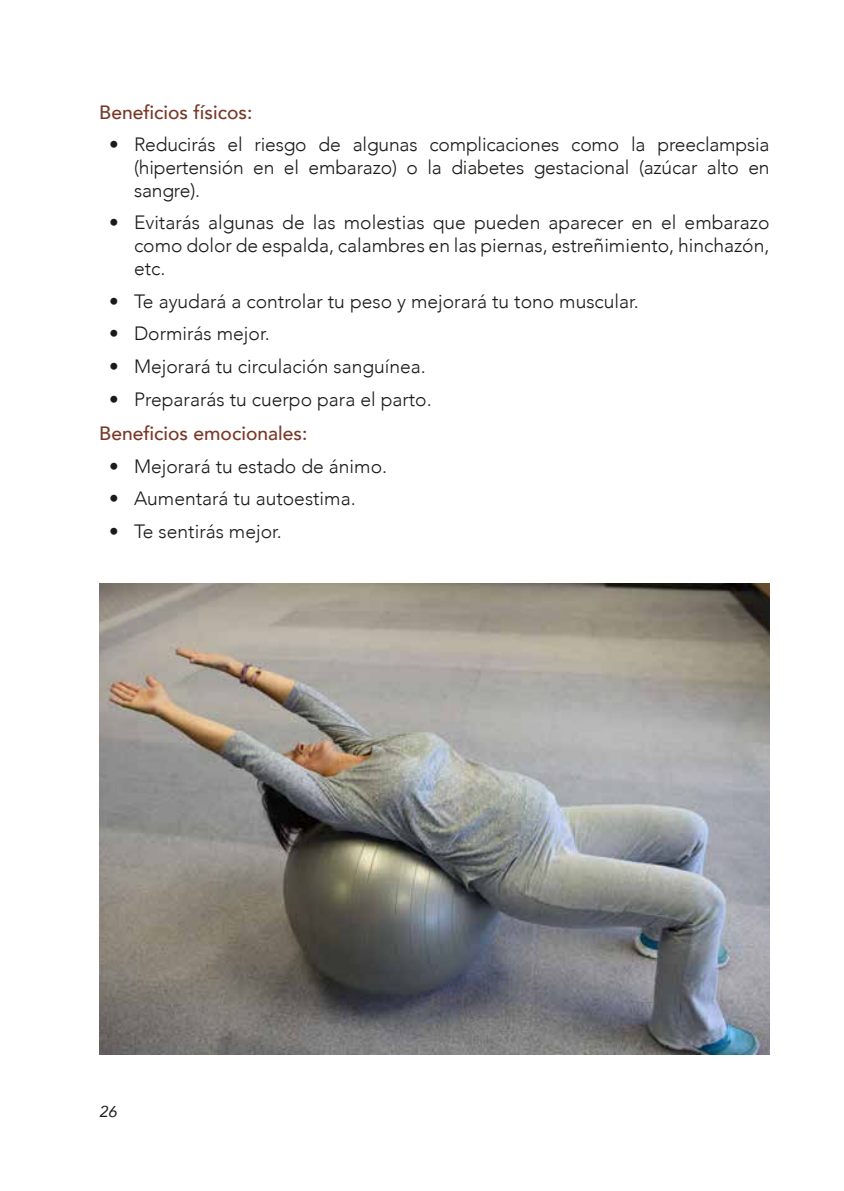
<style>
.page{position:relative;width:844px;height:1191px;background:#fff}
.page>*{position:absolute;margin:0;border:0;box-sizing:border-box;transform-origin:0 0}
.t1{font:300 19.25px/22.8px "Avenir";color:#1a1a18;text-align:justify}
.t2{font:500 19.25px "Avenir";color:#783827}
.t3{font:italic 15.75px "Avenir";color:#1a1a18}
</style>
<div class="page">
<img style="left:100px;top:583px;width:669px;height:471px">
<p class="t2" style="left:99px;top:95px;width:154px">Beneficios físicos:</p>
<p class="t1" style="left:134px;top:133px;width:637px;text-indent:-25px">• Reducirás el riesgo de algunas complicaciones como la preeclampsia (hipertensión en el embarazo) o la diabetes gestacional (azúcar alto en sangre).</p>
<p class="t1" style="left:134px;top:211px;width:637px;text-indent:-25px">• Evitarás algunas de las molestias que pueden aparecer en el embarazo como dolor de espalda, calambres en las piernas, estreñimiento, hinchazón, etc.</p>
<p class="t1" style="left:109px;top:290px;width:531px">• Te ayudará a controlar tu peso y mejorará tu tono muscular.</p>
<p class="t1" style="left:109px;top:322px;width:162px">• Dormirás mejor.</p>
<p class="t1" style="left:109px;top:355px;width:318px">• Mejorará tu circulación sanguínea.</p>
<p class="t1" style="left:109px;top:388px;width:324px">• Prepararás tu cuerpo para el parto.</p>
<p class="t2" style="left:99px;top:417px;width:209px">Beneficios emocionales:</p>
<p class="t1" style="left:109px;top:455px;width:279px">• Mejorará tu estado de ánimo.</p>
<p class="t1" style="left:109px;top:487px;width:248px">• Aumentará tu autoestima.</p>
<p class="t1" style="left:109px;top:520px;width:174px">• Te sentirás mejor.</p>
<p class="t3" style="left:99px;top:1102px;width:19px">26</p>
</div>
